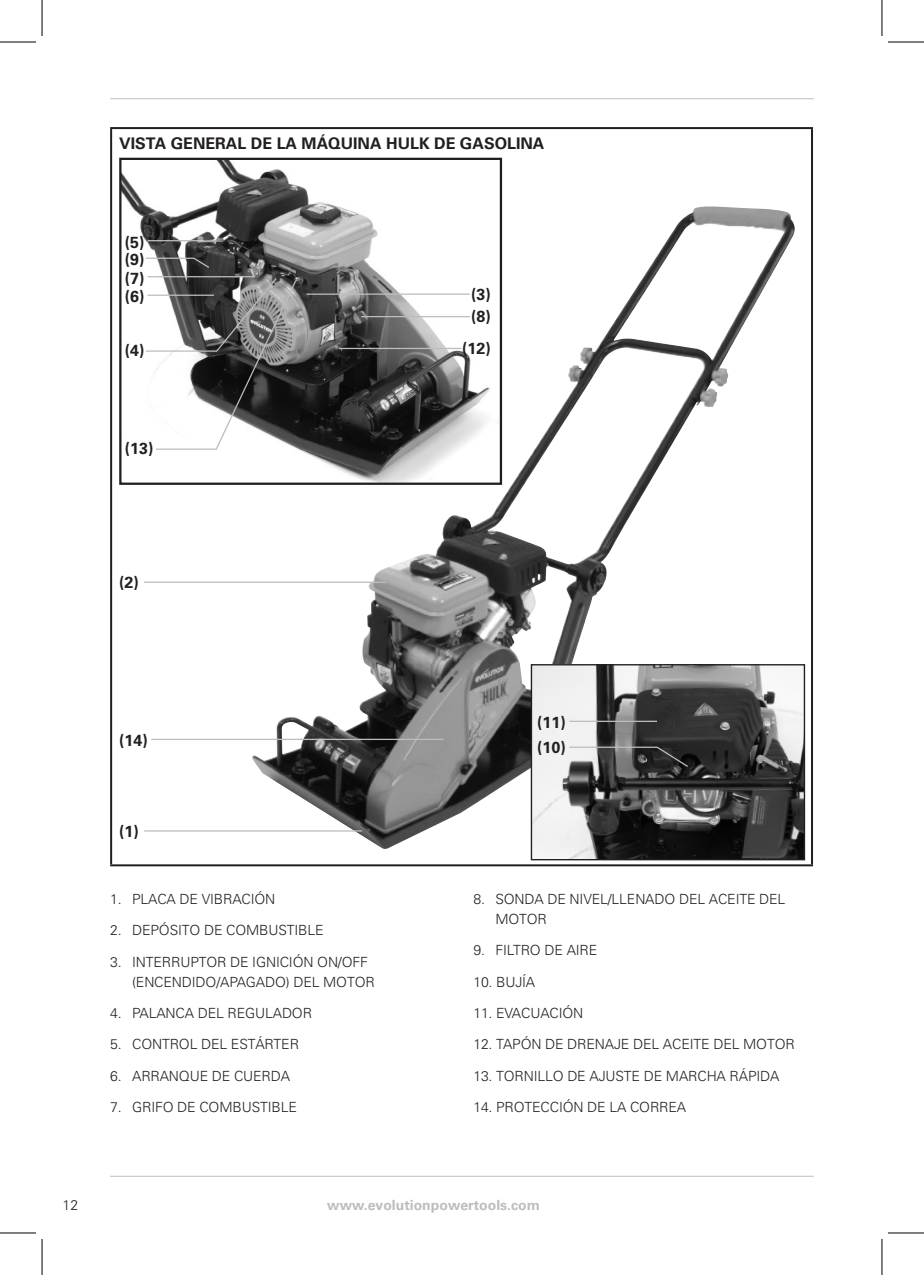
<style>
.page{position:relative;width:924px;height:1275px;background:#fff}
.page>*{position:absolute;margin:0;border:0;box-sizing:border-box;transform-origin:0 0}
.t1{font:700 16px "Univers";color:#231f20}
.t2{font:300 14px/20px "Univers";letter-spacing:-.01em;color:#231f20}
.t3{font:700 14px "Univers";color:#bcbdc0}
</style>
<div class="page">
<hr style="left:110px;top:98px;width:703px;height:1px;background:#bcbdc0">
<hr style="left:110px;top:1175px;width:703px;height:1px;background:#bcbdc0">
<hr style="left:110px;top:127px;width:702px;height:2px;background:#231f20">
<hr style="left:110px;top:129px;width:2px;height:735px;background:#231f20">
<hr style="left:810px;top:129px;width:2px;height:735px;background:#231f20">
<hr style="left:110px;top:864px;width:702px;height:2px;background:#231f20">
<img style="left:250px;top:206px;width:545px;height:643px">
<img style="left:122px;top:161px;width:377px;height:321px">
<div style="left:119px;top:158px;width:383px;height:327px;border:2px solid #231f20"></div>
<img style="left:532px;top:666px;width:270px;height:192px">
<div style="left:530px;top:664px;width:274px;height:196px;border:1px solid #231f20"></div>
<hr style="left:144px;top:830px;width:218px;height:1px;background:#bcbdc0">
<hr style="left:144px;top:581px;width:242px;height:2px;background:#bcbdc0">
<hr style="left:306px;top:293px;width:163px;height:2px;background:#bcbdc0">
<hr style="left:361px;top:316px;width:108px;height:1px;background:#bcbdc0">
<hr style="left:339px;top:348px;width:122px;height:1px;background:#bcbdc0">
<hr style="left:151px;top:738px;width:292px;height:2px;background:#bcbdc0">
<hr style="left:569px;top:720px;width:87px;height:2px;background:#bcbdc0">
<hr style="left:147px;top:276px;width:107px;height:1px;background:#bcbdc0">
<hr style="left:147px;top:240px;width:51px;height:1px;background:#bcbdc0">
<svg style="left:144px;top:277px;width:153px;height:173px"></svg>
<svg style="left:144px;top:257px;width:66px;height:12px"></svg>
<svg style="left:567px;top:746px;width:122px;height:22px;background:#646464"></svg>
<hr style="left:0;top:42px;width:36px;height:1px;background:#000">
<hr style="left:887px;top:42px;width:36px;height:1px;background:#000">
<hr style="left:0;top:1232px;width:36px;height:1px;background:#000">
<hr style="left:887px;top:1232px;width:36px;height:1px;background:#000">
<hr style="left:42px;top:0;width:1px;height:36px;background:#000">
<hr style="left:42px;top:1239px;width:1px;height:36px;background:#000">
<hr style="left:881px;top:0;width:1px;height:36px;background:#000">
<hr style="left:881px;top:1239px;width:1px;height:36px;background:#000">
<p class="t1" style="left:119px;top:134px;width:426px">VISTA GENERAL DE LA MÁQUINA HULK DE GASOLINA</p>
<p class="t1" style="left:125px;top:232px;width:21px">(5)</p>
<p class="t1" style="left:125px;top:250px;width:21px">(9)</p>
<p class="t1" style="left:125px;top:268px;width:21px">(7)</p>
<p class="t1" style="left:125px;top:287px;width:21px">(6)</p>
<p class="t1" style="left:471px;top:285px;width:21px">(3)</p>
<p class="t1" style="left:471px;top:307px;width:21px">(8)</p>
<p class="t1" style="left:462px;top:339px;width:30px">(12)</p>
<p class="t1" style="left:125px;top:341px;width:21px">(4)</p>
<p class="t1" style="left:125px;top:439px;width:30px">(13)</p>
<p class="t1" style="left:119px;top:573px;width:21px">(2)</p>
<p class="t1" style="left:119px;top:731px;width:30px">(14)</p>
<p class="t1" style="left:119px;top:821px;width:21px">(1)</p>
<p class="t2" style="left:110px;top:889px;width:167px">1. PLACA DE VIBRACIÓN</p>
<p class="t2" style="left:110px;top:920px;width:215px">2. DEPÓSITO DE COMBUSTIBLE</p>
<p class="t2" style="left:132px;top:951px;width:244px;text-indent:-22px">3. INTERRUPTOR DE IGNICIÓN ON/OFF (ENCENDIDO/APAGADO) DEL MOTOR</p>
<p class="t2" style="left:110px;top:1003px;width:203px">4. PALANCA DEL REGULADOR</p>
<p class="t2" style="left:110px;top:1034px;width:190px">5. CONTROL DEL ESTÁRTER</p>
<p class="t2" style="left:110px;top:1065px;width:181px">6. ARRANQUE DE CUERDA</p>
<p class="t2" style="left:110px;top:1097px;width:188px">7. GRIFO DE COMBUSTIBLE</p>
<p class="t1" style="left:537px;top:713px;width:30px">(11)</p>
<p class="t1" style="left:537px;top:738px;width:30px">(10)</p>
<p class="t2" style="left:495px;top:889px;width:291px;text-indent:-22px">8. SONDA DE NIVEL/LLENADO DEL ACEITE DEL<br>MOTOR</p>
<p class="t2" style="left:473px;top:940px;width:125px">9. FILTRO DE AIRE</p>
<p class="t2" style="left:473px;top:971px;width:63px">10. BUJÍA</p>
<p class="t2" style="left:473px;top:1003px;width:111px">11. EVACUACIÓN</p>
<p class="t2" style="left:473px;top:1034px;width:323px">12. TAPÓN DE DRENAJE DEL ACEITE DEL MOTOR</p>
<p class="t2" style="left:473px;top:1065px;width:307px">13. TORNILLO DE AJUSTE DE MARCHA RÁPIDA</p>
<p class="t2" style="left:473px;top:1097px;width:214px">14. PROTECCIÓN DE LA CORREA</p>
<p class="t2" style="left:63px;top:1195px;width:17px">12</p>
<p class="t3" style="left:327px;top:1197px;width:214px">www.evolutionpowertools.com</p>
</div>
